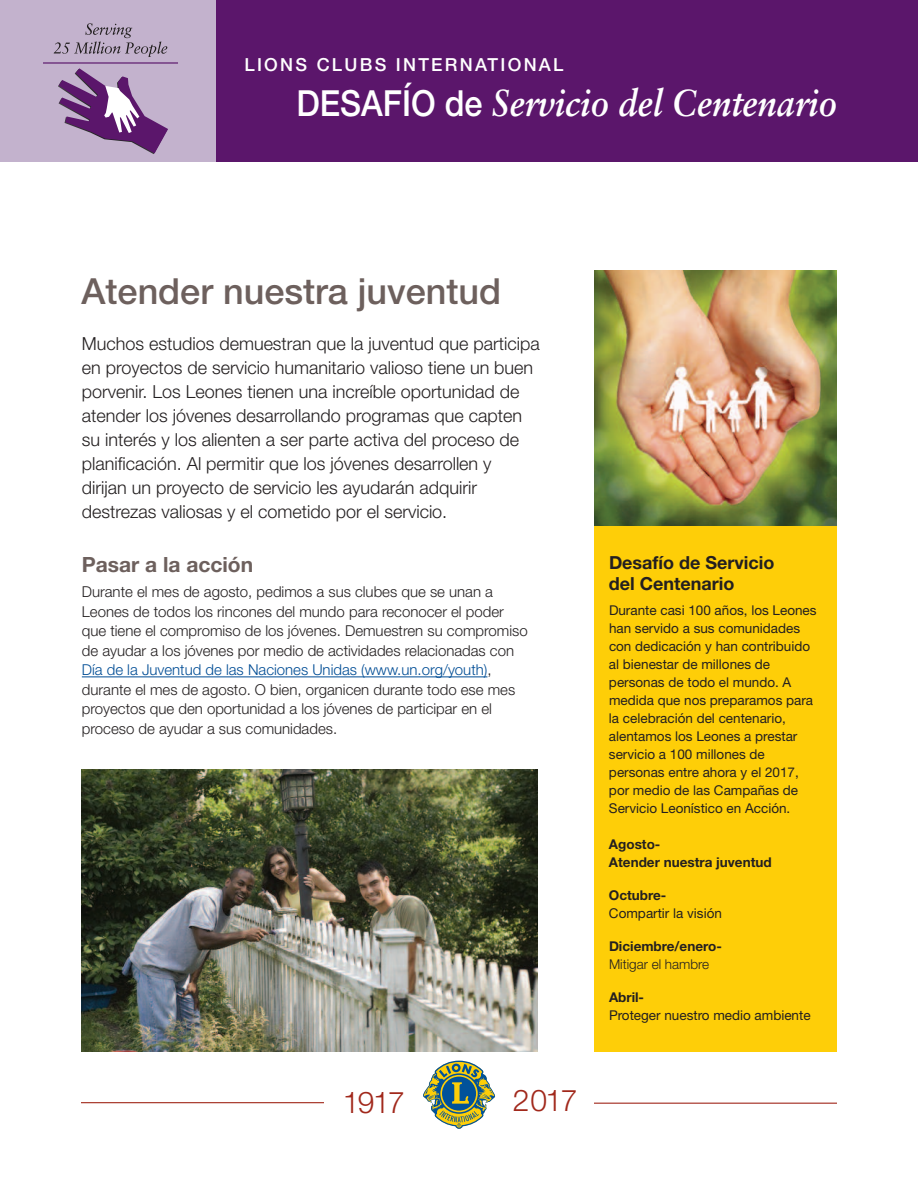
<style>
.page{position:relative;width:918px;height:1188px;background:#fff}
.page>*{position:absolute;margin:0;border:0;box-sizing:border-box;transform-origin:0 0}
.t1{font:italic 700 37.5px "Sabon";color:#fff;scale:.9 1}
.t2{font:500 36px "Helvetica Neue";color:#6d605d}
.t3{font:300 30px "Helvetica Neue";letter-spacing:-.05em;color:#a1281b}
.t4{font:700 21px "Helvetica Neue";color:#6d605d}
.t5{font:300 18px/24px "Helvetica Neue";color:#231f20}
.t6{font:700 18px/21px "Helvetica Neue";color:#231f20}
.t7{font:500 18px "Helvetica Neue";letter-spacing:.125em;color:#fff}
.t8{font:300 15px/19.5px "Helvetica Neue";color:#231f20}
.t9{font:13.5px/18px "Helvetica Neue";color:#231f20}
.t10{font:700 13.5px/18px "Helvetica Neue";color:#231f20}
.t11{font:300 13.5px "Helvetica Neue";color:#231f20}
.s1{font-family:"Helvetica Neue";font-weight:500;font-style:normal;font-size:36px}
.s2{color:#014d95}
</style>
<div class="page">
<hr style="left:82px;top:677px;width:405px;height:1px;background:#014d95">
<svg style="left:423px;top:1061px;width:72px;height:68px"></svg>
<hr style="left:81px;top:1102px;width:243px;height:1px;background:#a1281b">
<hr style="left:594px;top:1103px;width:243px;height:1px;background:#a1281b">
<img style="left:594px;top:271px;width:243px;height:255px">
<div style="left:0;top:0;width:217px;height:162px;background:#c3b2cd"></div>
<svg style="left:54px;top:23px;width:113px;height:34px"></svg>
<hr style="left:43px;top:62px;width:135px;height:2px;background:#5b166b">
<svg style="left:58px;top:68px;width:110px;height:86px"></svg>
<div style="left:216px;top:0;width:702px;height:162px;background:#5b166b"></div>
<div style="left:594px;top:526px;width:243px;height:526px;background:#fece08"></div>
<img style="left:81px;top:770px;width:456px;height:282px">
<p class="t7" style="left:244px;top:50px;width:321px">LIONS CLUBS INTERNATIONAL</p>
<h1 class="t1" style="left:297px;top:87px;width:602px"><span class="s1">DESAFÍO de</span> Servicio del Centenario</h1>
<h2 class="t2" style="left:82px;top:263px;width:421px">Atender nuestra juventud</h2>
<p class="t5" style="left:82px;top:334px;width:459px">Muchos estudios demuestran que la juventud que participa en proyectos de servicio humanitario valioso tiene un buen porvenir. Los Leones tienen una increíble oportunidad de atender los jóvenes desarrollando programas que capten su interés y los alienten a ser parte activa del proceso de planificación. Al permitir que los jóvenes desarrollen y dirijan un proyecto de servicio les ayudarán adquirir destrezas valiosas y el cometido por el servicio.</p>
<h3 class="t4" style="left:82px;top:557px;width:173px">Pasar a la acción</h3>
<p class="t8" style="left:82px;top:584px;width:447px">Durante el mes de agosto, pedimos a sus clubes que se unan a Leones de todos los rincones del mundo para reconocer el poder que tiene el compromiso de los jóvenes. Demuestren su compromiso de ayudar a los jóvenes por medio de actividades relacionadas con <span class="s2">Día de la Juventud de las Naciones Unidas (www.un.org/youth)</span>, durante el mes de agosto. O bien, organicen durante todo ese mes proyectos que den oportunidad a los jóvenes de participar en el proceso de ayudar a sus comunidades.</p>
<h3 class="t3" style="left:343px;top:1078px;width:64px">1917</h3>
<h3 class="t3" style="left:513px;top:1076px;width:66px">2017</h3>
<p class="t6" style="left:609px;top:554px;width:167px">Desafío de Servicio del Centenario</p>
<p class="t9" style="left:609px;top:603px;width:209px">Durante casi 100 años, los Leones han servido a sus comunidades con dedicación y han contribuido al bienestar de millones de personas de todo el mundo. A medida que nos preparamos para la celebración del centenario, alentamos los Leones a prestar servicio a 100 millones de personas entre ahora y el 2017, por medio de las Campañas de<br>Servicio Leonístico en Acción.</p>
<p class="t10" style="left:609px;top:836px;width:164px">Agosto-<br>Atender nuestra juventud</p>
<p class="t10" style="left:609px;top:887px;width:59px">Octubre-</p>
<p class="t9" style="left:609px;top:906px;width:114px">Compartir la visión</p>
<p class="t10" style="left:609px;top:938px;width:114px">Diciembre/enero-</p>
<p class="t11" style="left:609px;top:959px;width:102px">Mitigar el hambre</p>
<p class="t10" style="left:609px;top:989px;width:37px">Abril-</p>
<p class="t9" style="left:609px;top:1008px;width:203px">Proteger nuestro medio ambiente</p>
</div>
